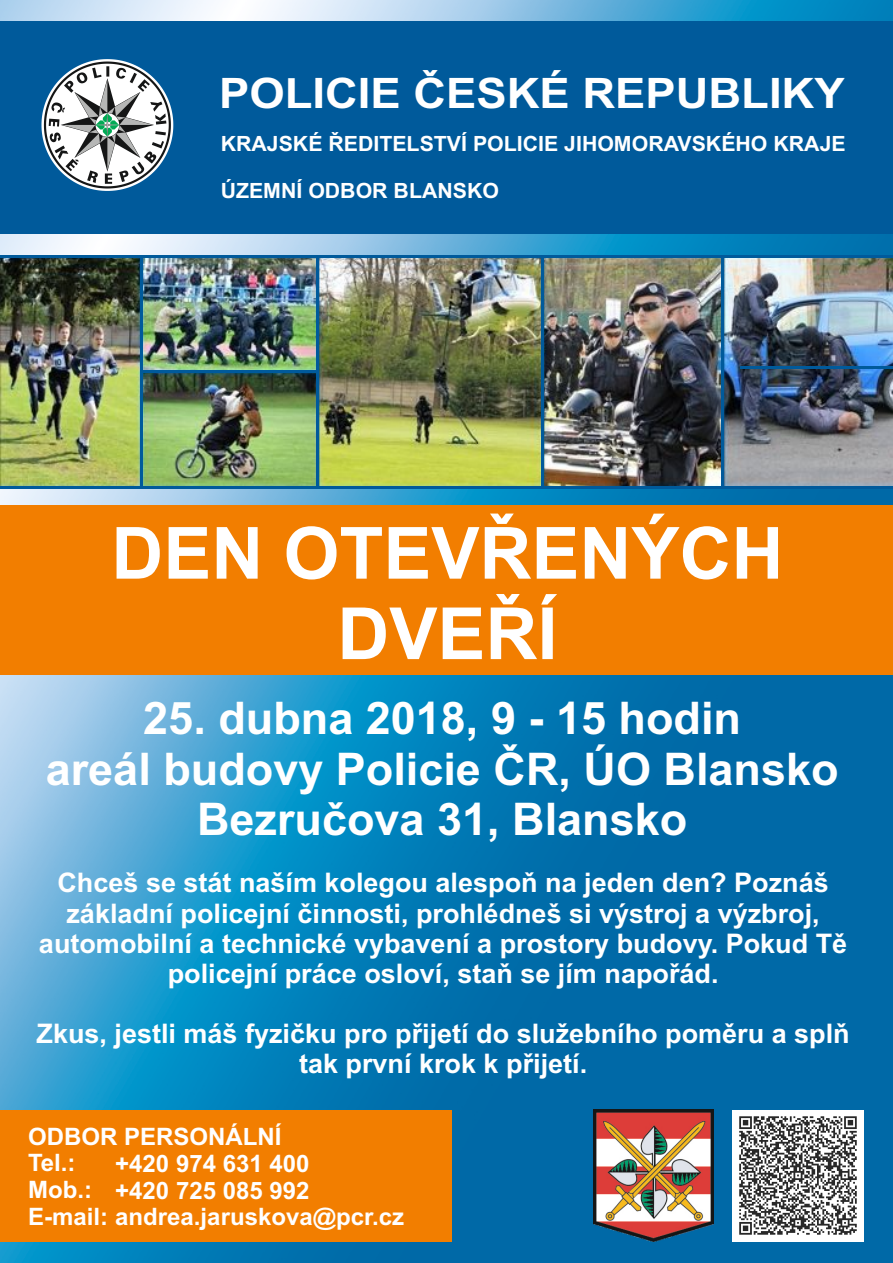
<style>
.page{position:relative;width:893px;height:1263px;background:#fff}
.page>*{position:absolute;margin:0;border:0;box-sizing:border-box;transform-origin:0 0}
.t1{font:700 72px/80.4px "Arial";color:#fff;text-align:center}
.t2{font:700 45px/50.2px "Arial";color:#fff;text-align:center}
.t3{font:700 42px "Arial";color:#fff;scale:1.08 1}
.t4{font:700 27px/30.2px "Arial";color:#fff;text-align:center}
.t5{font:700 24px/27px "Arial";color:#fff}
.t6{font:700 21px "Arial";color:#fff}
</style>
<div class="page">
<img style="left:0;top:0;width:893px;height:1263px">
<div style="left:0;top:1110px;width:452px;height:132px;background:#f27e00"></div>
<div style="left:0;top:21px;width:893px;height:213px;background:#005a9b"></div>
<svg style="left:41px;top:59px;width:132px;height:132px"></svg>
<img style="left:593px;top:1110px;width:120px;height:132px">
<div style="left:0;top:505px;width:893px;height:170px;background:#f27e00"></div>
<img style="left:732px;top:1110px;width:132px;height:132px">
<img style="left:0;top:257px;width:893px;height:230px">
<hr style="left:317px;top:255px;width:2px;height:232px;background:#005a9b">
<hr style="left:142px;top:370px;width:175px;height:2px;background:#005a9b">
<hr style="left:140px;top:255px;width:2px;height:233px;background:#005a9b">
<hr style="left:741px;top:366px;width:152px;height:2px;background:#005a9b">
<hr style="left:542px;top:257px;width:2px;height:232px;background:#005a9b">
<hr style="left:722px;top:255px;width:2px;height:232px;background:#005a9b">
<hr style="left:0;top:255px;width:893px;height:2px;background:#005a9b">
<hr style="left:0;top:487px;width:893px;height:2px;background:#005a9b">
<h3 class="t3" style="left:219px;top:77px;width:581px">POLICIE ČESKÉ REPUBLIKY</h3>
<p class="t6" style="left:221px;top:135px;width:626px">KRAJSKÉ ŘEDITELSTVÍ POLICIE JIHOMORAVSKÉHO KRAJE</p>
<p class="t6" style="left:221px;top:182px;width:280px">ÚZEMNÍ ODBOR BLANSKO</p>
<h1 class="t1" style="left:111px;top:520px;width:674px">DEN OTEVŘENÝCH<br>DVEŘÍ</h1>
<h2 class="t2" style="left:46px;top:697px;width:794px">25. dubna 2018, 9 - 15 hodin<br>areál budovy Policie ČR, ÚO Blansko<br>Bezručova 31, Blansko</h2>
<p class="t4" style="left:39px;top:870px;width:810px">Chceš se stát naším kolegou alespoň na jeden den? Poznáš základní policejní činnosti, prohlédneš si výstroj a výzbroj, automobilní a technické vybavení a prostory budovy. Pokud Tě policejní práce osloví, staň se jím napořád.</p>
<p class="t4" style="left:37px;top:1021px;width:815px">Zkus, jestli máš fyzičku pro přijetí do služebního poměru a splň tak první krok k přijetí.</p>
<p class="t5" style="left:28px;top:1125px;width:378px">ODBOR PERSONÁLNÍ<br>Tel.:<br>Mob.:<br>E-mail: andrea.jaruskova@pcr.cz</p>
<p class="t5" style="left:115px;top:1152px;width:196px">+420 974 631 400 +420 725 085 992</p>
</div>
